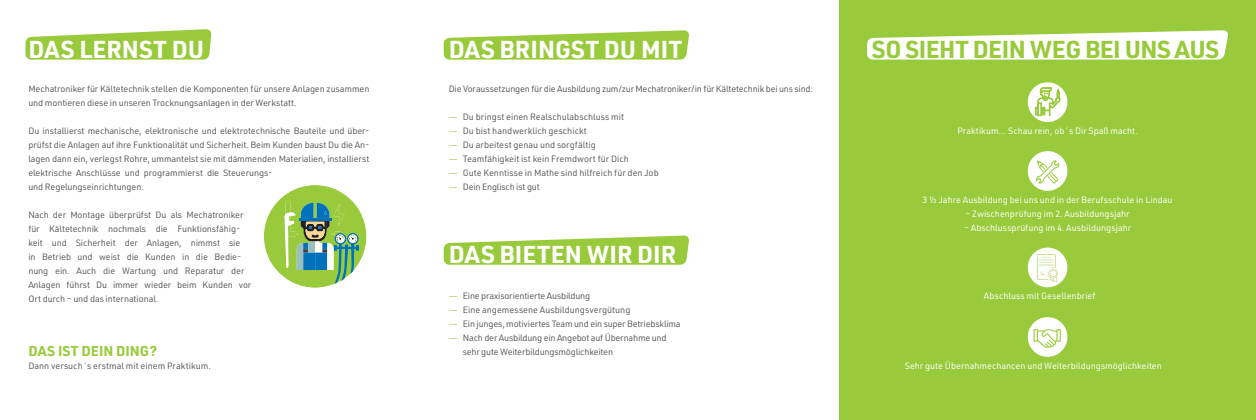
<style>
.page{position:relative;width:1256px;height:420px;background:#fff}
.page>*{position:absolute;margin:0;border:0;box-sizing:border-box;transform-origin:0 0}
.t1{font:700 24px "URWDIN";letter-spacing:.005em;color:#fff}
.t2{font:700 24px "URWDIN";letter-spacing:-.02em;color:#99ca3b}
.t3{font:700 14px "URWDIN";color:#99ca3b}
.t4{font:9px/14px "URWDIN";letter-spacing:-.01em;color:#57585a}
.t5{font:9px "URWDIN";color:#fff}
.s1{font-family:"Open Sans";color:#add261}
</style>
<div class="page">
<div style="left:839px;top:0;width:417px;height:420px;background:#99ca3b"></div>
<svg style="left:867px;top:30px;width:361px;height:30px;background:#eef6df"></svg>
<svg style="left:444px;top:30px;width:245px;height:30px;background:#a9d25a"></svg>
<div style="left:1028px;top:82px;width:39px;height:40px;background:#fff;border-radius:50%"></div>
<svg style="left:1035px;top:87px;width:25px;height:29px"></svg>
<div style="left:1028px;top:151px;width:39px;height:40px;background:#fff;border-radius:50%"></div>
<svg style="left:1036px;top:160px;width:23px;height:24px"></svg>
<div style="left:1028px;top:247px;width:39px;height:40px;background:#fff;border-radius:50%"></div>
<svg style="left:1037px;top:254px;width:21px;height:28px"></svg>
<div style="left:1028px;top:317px;width:39px;height:39px;background:#fff;border-radius:50%"></div>
<svg style="left:1033px;top:329px;width:28px;height:19px"></svg>
<svg style="left:26px;top:29px;width:185px;height:31px;background:#a8d258"></svg>
<svg style="left:444px;top:235px;width:245px;height:29px;background:#a8d259"></svg>
<div style="left:256px;top:177px;width:119px;height:119px;border:8px solid #fff;border-radius:50%"></div>
<svg style="left:264px;top:185px;width:102px;height:102px"></svg>
<h1 class="t1" style="left:28px;top:33px;width:177px">DAS LERNST DU</h1>
<p class="t4" style="left:28px;top:81px;width:343px">Mechatroniker für Kältetechnik stellen die Komponenten für unsere Anlagen zusammen und montieren diese in unseren Trocknungsanlagen in der Werkstatt.</p>
<p class="t4" style="left:28px;top:123px;width:343px">Du installierst mechanische, elektronische und elektrotechnische Bauteile und über&shy;prüfst die Anlagen auf ihre Funktionalität und Sicherheit. Beim Kunden baust Du die An&shy;lagen dann ein, verlegst Rohre, ummantelst sie mit dämmenden Materialien, installierst elektrische Anschlüsse und programmierst die Steuerungs-<br>und Regelungseinrichtungen.</p>
<p class="t4" style="left:28px;top:207px;width:224px">Nach der Montage überprüfst Du als Mechatroniker für Kältetechnik nochmals die Funktionsfähig&shy;keit und Sicherheit der Anlagen, nimmst sie<br>in Betrieb und weist die Kunden in die Bedie&shy;nung ein. Auch die Wartung und Reparatur der Anlagen führst Du immer wieder beim Kunden vor Ort durch – und das international.</p>
<h2 class="t3" style="left:28px;top:341px;width:130px">DAS IST DEIN DING?</h2>
<p class="t4" style="left:28px;top:358px;width:184px">Dann versuch´s erstmal mit einem Praktikum.</p>
<h1 class="t1" style="left:449px;top:33px;width:235px">DAS BRINGST DU MIT</h1>
<p class="t4" style="left:449px;top:81px;width:366px">Die Voraussetzungen für die Ausbildung zum/zur Mechatroniker/in für Kältetechnik bei uns sind:</p>
<p class="t4" style="left:449px;top:109px;width:177px"><span class="s1">—</span> Du bringst einen Realschulabschluss mit</p>
<p class="t4" style="left:449px;top:123px;width:140px"><span class="s1">—</span> Du bist handwerklich geschickt</p>
<p class="t4" style="left:449px;top:137px;width:149px"><span class="s1">—</span> Du arbeitest genau und sorgfältig</p>
<p class="t4" style="left:449px;top:151px;width:182px"><span class="s1">—</span> Teamfähigkeit ist kein Fremdwort für Dich</p>
<p class="t4" style="left:449px;top:165px;width:212px"><span class="s1">—</span> Gute Kenntisse in Mathe sind hilfreich für den Job</p>
<p class="t4" style="left:449px;top:179px;width:93px"><span class="s1">—</span> Dein Englisch ist gut</p>
<h1 class="t1" style="left:449px;top:238px;width:229px">DAS BIETEN WIR DIR</h1>
<p class="t4" style="left:449px;top:288px;width:143px"><span class="s1">—</span> Eine praxisorientierte Ausbildung</p>
<p class="t4" style="left:449px;top:302px;width:183px"><span class="s1">—</span> Eine angemessene Ausbildungsvergütung</p>
<p class="t4" style="left:449px;top:316px;width:233px"><span class="s1">—</span> Ein junges, motiviertes Team und ein super Betriebsklima</p>
<p class="t4" style="left:463px;top:330px;width:205px;text-indent:-14px"><span class="s1">—</span> Nach der Ausbildung ein Angebot auf Übernahme und sehr gute Weiterbildungsmöglichkeiten</p>
<h1 class="t2" style="left:872px;top:33px;width:349px">SO SIEHT DEIN WEG BEI UNS AUS</h1>
<p class="t5" style="left:957px;top:125px;width:182px">Praktikum… Schau rein, ob´s Dir Spaß macht.</p>
<p class="t5" style="left:922px;top:194px;width:252px">3 ½ Jahre Ausbildung bei uns und in der Berufsschule in Lindau</p>
<p class="t5" style="left:965px;top:208px;width:165px">– Zwischenprüfung im 2. Ausbildungsjahr</p>
<p class="t5" style="left:964px;top:222px;width:169px">– Abschlussprüfung im 4. Ausbildungsjahr</p>
<p class="t5" style="left:984px;top:290px;width:113px">Abschluss mit Gesellenbrief</p>
<p class="t5" style="left:904px;top:359px;width:259px">Sehr gute Übernahmechancen und Weiterbildungsmöglichkeiten</p>
</div>
